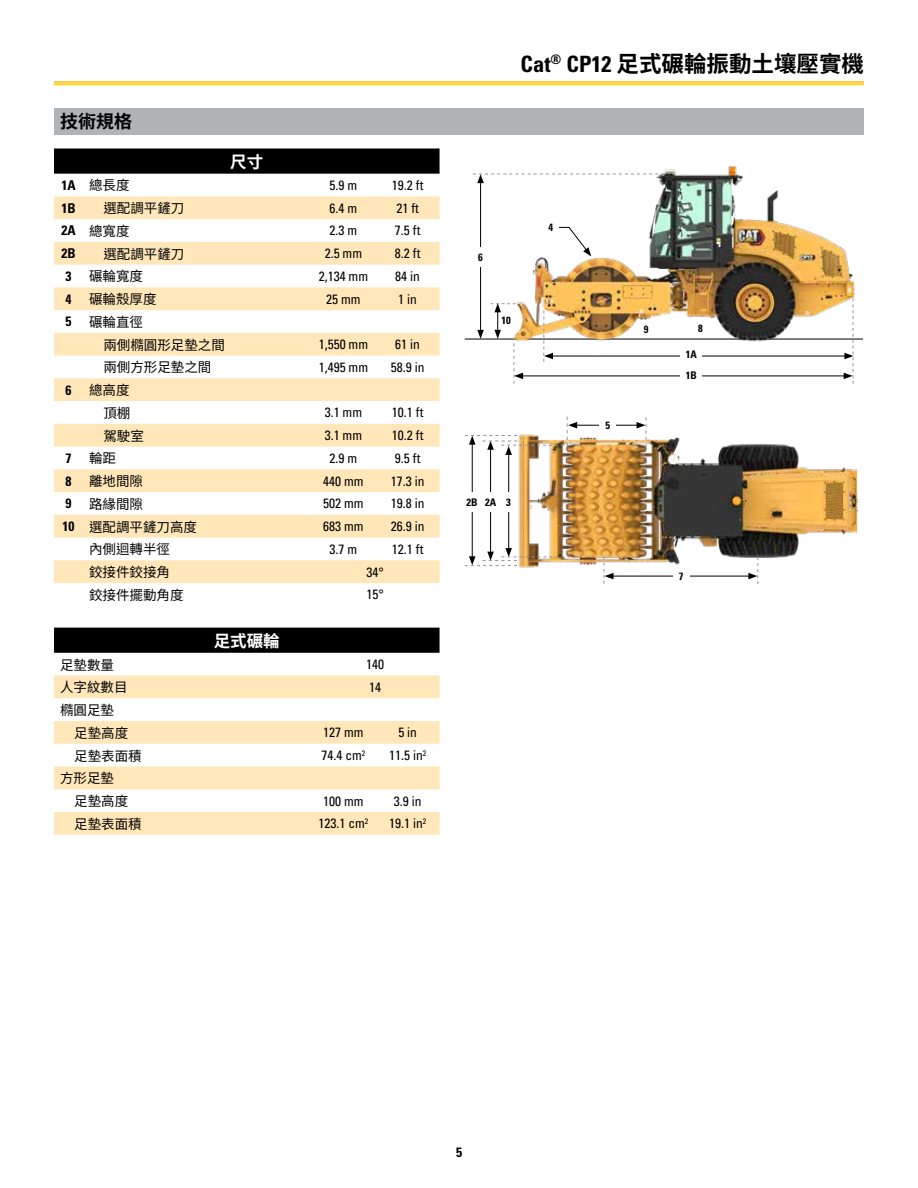
<style>
.page{position:relative;width:918px;height:1188px;background:#fff}
.page>*{position:absolute;margin:0;border:0;box-sizing:border-box;transform-origin:0 0}
.t1{font:700 22.5px "Noto Sans CJ Ktc";color:#000}
.t2{font:700 18px "Noto Sans CJ Ktc";color:#000}
.t3{font:700 16.5px "Noto Sans CJ Ktc";color:#fff}
.t4{font:condensed 13.5px "Univers LT Std";color:#000}
.t5{font:13.5px/22.8px "Noto Sans CJ Ktc";color:#000}
.t6{font:700 condensed 13.5px "Univers LT Std";color:#000}
.t7{font:700 condensed 10.5px "Univers LT Std";color:#000}
.s1{font-family:"Univers LT Std";font-weight:700;font-stretch:condensed}
.s2{font-family:"Univers LT Std";font-stretch:condensed}
</style>
<div class="page">
<img style="left:514px;top:428px;width:345px;height:143px">
<hr style="left:508px;top:453px;width:1px;height:97px;background:#000">
<hr style="left:490px;top:447px;width:1px;height:107px;background:#000">
<hr style="left:472px;top:442px;width:1px;height:117px;background:#000">
<svg style="left:465px;top:548px;width:105px;height:18px"></svg>
<div style="left:482px;top:492px;width:17px;height:20px;background:#fff"></div>
<div style="left:464px;top:492px;width:16px;height:20px;background:#fff"></div>
<div style="left:502px;top:492px;width:13px;height:20px;background:#fff"></div>
<hr style="left:611px;top:576px;width:140px;height:1px;background:#000">
<div style="left:673px;top:566px;width:16px;height:21px;background:#fff"></div>
<hr style="left:575px;top:425px;width:64px;height:1px;background:#000">
<div style="left:600px;top:415px;width:16px;height:21px;background:#fff"></div>
<hr style="left:521px;top:376px;width:325px;height:1px;background:#000">
<div style="left:681px;top:367px;width:21px;height:16px;background:#fff"></div>
<hr style="left:465px;top:339px;width:398px;height:1px;background:#000">
<img style="left:509px;top:166px;width:354px;height:176px">
<hr style="left:480px;top:181px;width:1px;height:151px;background:#000">
<svg style="left:477px;top:330px;width:7px;height:9px"></svg>
<svg style="left:473px;top:174px;width:191px;height:9px"></svg>
<div style="left:471px;top:248px;width:19px;height:19px;background:#fff"></div>
<svg style="left:558px;top:227px;width:33px;height:29px"></svg>
<div style="left:543px;top:219px;width:16px;height:17px;background:#fff"></div>
<div style="left:638px;top:321px;width:16px;height:16px;background:#fff"></div>
<div style="left:690px;top:320px;width:21px;height:16px;background:#fff"></div>
<hr style="left:551px;top:356px;width:296px;height:1px;background:#000">
<svg style="left:543px;top:310px;width:10px;height:52px"></svg>
<svg style="left:844px;top:298px;width:10px;height:86px"></svg>
<div style="left:681px;top:346px;width:21px;height:17px;background:#fff"></div>
<svg style="left:465px;top:417px;width:112px;height:38px"></svg>
<svg style="left:637px;top:417px;width:10px;height:30px"></svg>
<svg style="left:604px;top:557px;width:10px;height:27px"></svg>
<svg style="left:748px;top:557px;width:10px;height:27px"></svg>
<svg style="left:491px;top:303px;width:32px;height:81px"></svg>
<div style="left:54px;top:108px;width:810px;height:26px;background:#b1b4b6"></div>
<svg style="left:54px;top:148px;width:386px;height:26px;background:#080808"></svg>
<svg style="left:54px;top:196px;width:386px;height:639px"></svg>
<h2 class="t2" style="left:60px;top:112px;width:73px">技術規格</h2>
<p class="t3" style="left:230px;top:152px;width:34px">尺寸</p>
<p class="t5" style="left:61px;top:174px;width:70px"><span class="s1">1A</span> 總長度</p>
<p class="t4" style="left:330px;top:177px;width:29px">5.9 m</p>
<p class="t4" style="left:392px;top:177px;width:33px">19.2 ft</p>
<p class="t6" style="left:61px;top:200px;width:16px">1B</p>
<p class="t5" style="left:103px;top:197px;width:82px">選配調平鏟刀</p>
<p class="t4" style="left:330px;top:199px;width:29px">6.4 m</p>
<p class="t4" style="left:396px;top:199px;width:24px">21 ft</p>
<p class="t5" style="left:61px;top:220px;width:70px"><span class="s1">2A</span> 總寬度</p>
<p class="t4" style="left:330px;top:222px;width:29px">2.3 m</p>
<p class="t4" style="left:395px;top:222px;width:27px">7.5 ft</p>
<p class="t6" style="left:61px;top:245px;width:16px">2B</p>
<p class="t5" style="left:103px;top:243px;width:82px">選配調平鏟刀</p>
<p class="t4" style="left:325px;top:245px;width:39px">2.5 mm</p>
<p class="t4" style="left:395px;top:245px;width:27px">8.2 ft</p>
<p class="t6" style="left:66px;top:268px;width:7px">3</p>
<p class="t5" style="left:89px;top:265px;width:55px">碾輪寬度</p>
<p class="t4" style="left:319px;top:268px;width:51px">2,134 mm</p>
<p class="t4" style="left:395px;top:268px;width:26px">84 in</p>
<p class="t6" style="left:66px;top:291px;width:7px">4</p>
<p class="t5" style="left:89px;top:288px;width:69px">碾輪殼厚度</p>
<p class="t4" style="left:326px;top:290px;width:36px">25 mm</p>
<p class="t4" style="left:398px;top:290px;width:20px">1 in</p>
<p class="t6" style="left:66px;top:313px;width:7px">5</p>
<p class="t5" style="left:103px;top:311px;width:123px;text-indent:-14px">碾輪直徑<br>兩側橢圓形足墊之間</p>
<p class="t4" style="left:319px;top:336px;width:51px">1,550 mm</p>
<p class="t4" style="left:395px;top:336px;width:26px">61 in</p>
<p class="t5" style="left:103px;top:356px;width:109px">兩側方形足墊之間</p>
<p class="t4" style="left:319px;top:359px;width:51px">1,495 mm</p>
<p class="t4" style="left:391px;top:359px;width:35px">58.9 in</p>
<p class="t6" style="left:66px;top:382px;width:7px">6</p>
<p class="t5" style="left:89px;top:379px;width:43px;text-align:right">總高度頂棚</p>
<p class="t4" style="left:325px;top:404px;width:39px">3.1 mm</p>
<p class="t4" style="left:392px;top:404px;width:33px">10.1 ft</p>
<p class="t5" style="left:103px;top:425px;width:42px">駕駛室</p>
<p class="t4" style="left:325px;top:427px;width:39px">3.1 mm</p>
<p class="t4" style="left:392px;top:427px;width:33px">10.2 ft</p>
<p class="t6" style="left:66px;top:450px;width:7px">7</p>
<p class="t5" style="left:89px;top:447px;width:28px">輪距</p>
<p class="t4" style="left:330px;top:450px;width:29px">2.9 m</p>
<p class="t4" style="left:395px;top:450px;width:27px">9.5 ft</p>
<p class="t6" style="left:66px;top:473px;width:7px">8</p>
<p class="t5" style="left:89px;top:470px;width:55px">離地間隙</p>
<p class="t4" style="left:323px;top:472px;width:42px">440 mm</p>
<p class="t4" style="left:391px;top:472px;width:35px">17.3 in</p>
<p class="t6" style="left:66px;top:495px;width:7px">9</p>
<p class="t5" style="left:89px;top:493px;width:55px">路緣間隙</p>
<p class="t4" style="left:323px;top:495px;width:42px">502 mm</p>
<p class="t4" style="left:391px;top:495px;width:35px">19.8 in</p>
<p class="t5" style="left:63px;top:516px;width:136px"><span class="s1">10</span> 選配調平鏟刀高度</p>
<p class="t4" style="left:323px;top:518px;width:42px">683 mm</p>
<p class="t4" style="left:391px;top:518px;width:35px">26.9 in</p>
<p class="t5" style="left:89px;top:538px;width:82px">內側迴轉半徑</p>
<p class="t4" style="left:330px;top:541px;width:29px">3.7 m</p>
<p class="t4" style="left:392px;top:541px;width:33px">12.1 ft</p>
<p class="t5" style="left:89px;top:561px;width:82px">鉸接件鉸接角</p>
<p class="t4" style="left:367px;top:563px;width:19px">34°</p>
<p class="t5" style="left:89px;top:584px;width:96px">鉸接件擺動角度</p>
<p class="t4" style="left:367px;top:586px;width:19px">15°</p>
<p class="t3" style="left:214px;top:631px;width:67px">足式碾輪</p>
<p class="t5" style="left:60px;top:653px;width:55px">足墊數量</p>
<p class="t4" style="left:366px;top:656px;width:19px">140</p>
<p class="t5" style="left:60px;top:676px;width:69px">人字紋數目</p>
<p class="t4" style="left:369px;top:678px;width:13px">14</p>
<p class="t5" style="left:74px;top:699px;width:55px;text-indent:-14px">橢圓足墊足墊高度</p>
<p class="t4" style="left:323px;top:724px;width:42px">127 mm</p>
<p class="t4" style="left:398px;top:724px;width:20px">5 in</p>
<p class="t5" style="left:74px;top:744px;width:69px">足墊表面積</p>
<p class="t4" style="left:321px;top:747px;width:45px">74.4 cm<sup>2</sup></p>
<p class="t4" style="left:389px;top:747px;width:39px">11.5 in<sup>2</sup></p>
<p class="t5" style="left:74px;top:767px;width:55px;text-indent:-14px">方形足墊足墊高度</p>
<p class="t4" style="left:323px;top:792px;width:42px">100 mm</p>
<p class="t4" style="left:394px;top:792px;width:29px">3.9 in</p>
<p class="t5" style="left:74px;top:813px;width:69px">足墊表面積</p>
<p class="t4" style="left:318px;top:815px;width:51px">123.1 cm<sup>2</sup></p>
<p class="t4" style="left:389px;top:815px;width:39px">19.1 in<sup>2</sup></p>
<h1 class="t1" style="left:521px;top:51px;width:345px"><span class="s2">Cat</span><sup>®</sup> <span class="s2">CP12</span> 足式碾輪振動土壤壓實機</h1>
<p class="t7" style="left:478px;top:251px;width:6px">6</p>
<p class="t7" style="left:501px;top:314px;width:11px">10</p>
<p class="t7" style="left:548px;top:221px;width:6px">4</p>
<p class="t7" style="left:467px;top:495px;width:46px">2B 2A 3</p>
<p class="t7" style="left:605px;top:419px;width:6px">5</p>
<p class="t7" style="left:644px;top:323px;width:6px">9</p>
<p class="t7" style="left:698px;top:321px;width:6px">8</p>
<p class="t7" style="left:686px;top:348px;width:13px">1A</p>
<p class="t7" style="left:686px;top:369px;width:13px">1B</p>
<p class="t7" style="left:679px;top:570px;width:6px">7</p>
<p class="t6" style="left:456px;top:1144px;width:7px">5</p>
</div>
